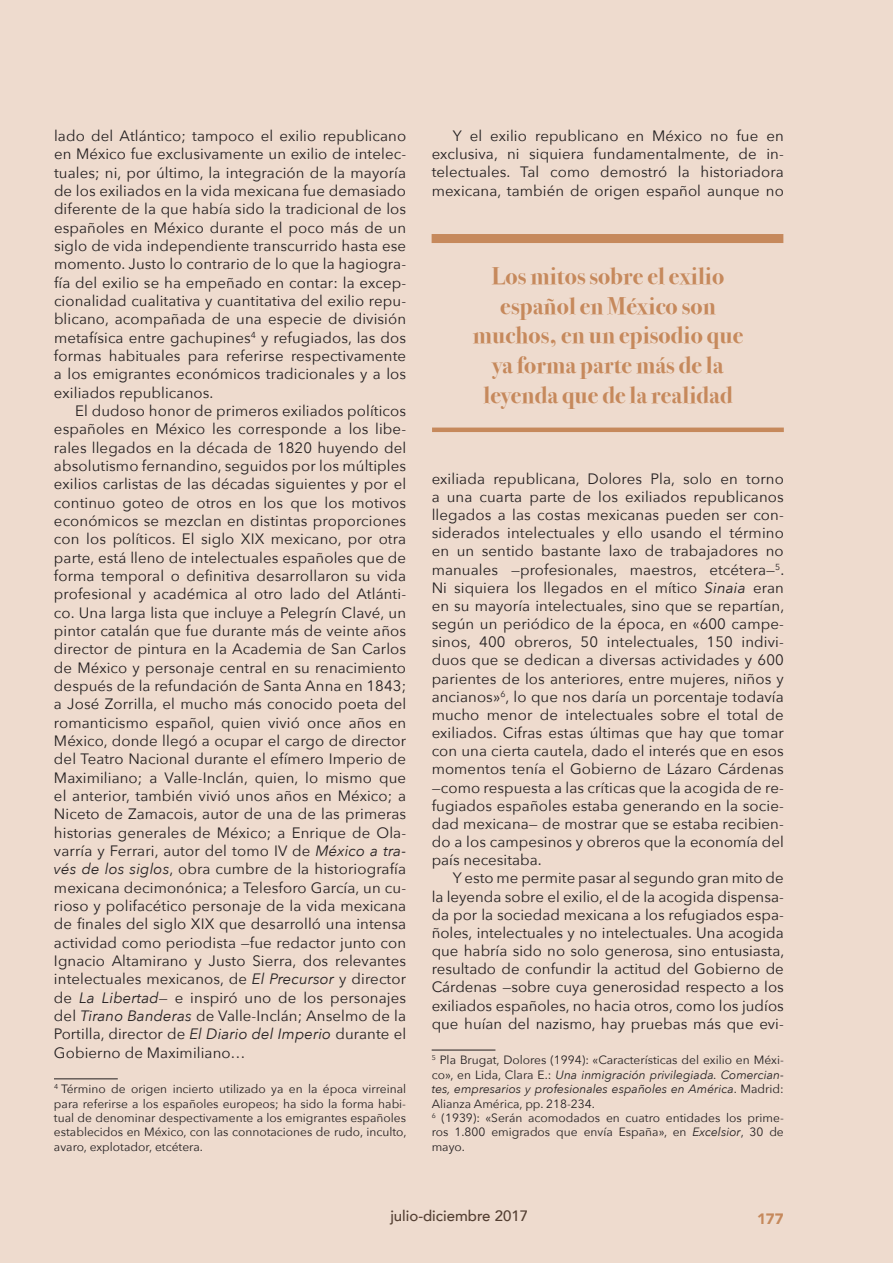
<style>
.page{position:relative;width:893px;height:1263px;background:#eedbce}
.page>*{position:absolute;margin:0;border:0;box-sizing:border-box;transform-origin:0 0}
.t1{font:700 24px/29.5px "Bodoni Svty Two ITCTT";letter-spacing:.005em;color:#c6895c;text-align:center}
.t2{font:15px/18.3px "Avenir Next";letter-spacing:.005em;color:#231f20;text-align:justify}
.t3{font:500 15px "Avenir";color:#231f20}
.t4{font:900 15px "Avenir";color:#c6895c}
.Nota_al_pie{font:12px/14.4px "Avenir Next";color:#231f20;text-align:justify}
.s1{font-style:italic}
</style>
<div class="page">
<hr style="left:54px;top:1078px;width:64px;height:1px;background:#231f20">
<hr style="left:432px;top:1050px;width:63px;height:1px;background:#231f20">
<div style="left:432px;top:234px;width:351px;height:9px;background:#c6895c"></div>
<hr style="left:432px;top:428px;width:352px;height:4px;background:#c6895c">
<p class="t2" style="left:54px;top:126px;width:354px">lado del Atlántico; tampoco el exilio republicano en México fue exclusivamente un exilio de intelec&shy;tuales; ni, por último, la integración de la mayoría de los exiliados en la vida mexicana fue demasiado diferente de la que había sido la tradicional de los españoles en México durante el poco más de un siglo de vida independiente transcurrido hasta ese momento. Justo lo contrario de lo que la hagiogra&shy;fía del exilio se ha empeñado en contar: la excep&shy;cionalidad cualitativa y cuantitativa del exilio repu&shy;blicano, acompañada de una especie de división metafísica entre gachupines<sup>4</sup> y refugiados, las dos formas habituales para referirse respectivamente a los emigrantes económicos tradicionales y a los exiliados republicanos.</p>
<p class="t2" style="left:54px;top:401px;width:354px;text-indent:21px">El dudoso honor de primeros exiliados políticos españoles en México les corresponde a los libe&shy;rales llegados en la década de 1820 huyendo del absolutismo fernandino, seguidos por los múltiples exilios carlistas de las décadas siguientes y por el continuo goteo de otros en los que los motivos económicos se mezclan en distintas proporciones con los políticos. El siglo XIX mexicano, por otra parte, está lleno de intelectuales españoles que de forma temporal o definitiva desarrollaron su vida profesional y académica al otro lado del Atlánti&shy;co. Una larga lista que incluye a Pelegrín Clavé, un pintor catalán que fue durante más de veinte años director de pintura en la Academia de San Carlos de México y personaje central en su renacimiento después de la refundación de Santa Anna en 1843; a José Zorrilla, el mucho más conocido poeta del romanticismo español, quien vivió once años en México, donde llegó a ocupar el cargo de director del Teatro Nacional durante el efímero Imperio de Maximiliano; a Valle-Inclán, quien, lo mismo que el anterior, también vivió unos años en México; a Niceto de Zamacois, autor de una de las primeras historias generales de México; a Enrique de Ola&shy;varría y Ferrari, autor del tomo IV de <span class="s1">México a tra&shy;vés de los siglos</span>, obra cumbre de la historiografía mexicana decimonónica; a Telesforo García, un cu&shy;rioso y polifacético personaje de la vida mexicana de finales del siglo XIX que desarrolló una intensa actividad como periodista —fue redactor junto con Ignacio Altamirano y Justo Sierra, dos relevantes intelectuales mexicanos, de <span class="s1">El Precursor</span> y director de <span class="s1">La Libertad</span>— e inspiró uno de los personajes del <span class="s1">Tirano Banderas</span> de Valle-Inclán; Anselmo de la Portilla, director de <span class="s1">El Diario del Imperio</span> durante el Gobierno de Maximiliano…</p>
<p class="Nota_al_pie" style="left:54px;top:1081px;width:354px"><sup>4</sup> Término de origen incierto utilizado ya en la época virreinal para referirse a los españoles europeos; ha sido la forma habi&shy;tual de denominar despectivamente a los emigrantes españoles establecidos en México, con las connotaciones de rudo, inculto, avaro, explotador, etcétera.</p>
<p class="t2" style="left:432px;top:126px;width:354px;text-indent:21px">Y el exilio republicano en México no fue en exclusiva, ni siquiera fundamentalmente, de in&shy;telectuales. Tal como demostró la historiadora mexicana, también de origen español aunque no</p>
<p class="t1" style="left:492px;top:260px;width:234px">Los mitos sobre el exilio</p>
<p class="t1" style="left:500px;top:289px;width:217px">español en México son</p>
<p class="t1" style="left:473px;top:319px;width:272px">muchos, en un episodio que ya forma parte más de la</p>
<p class="t1" style="left:483px;top:378px;width:251px">leyenda que de la realidad</p>
<p class="t2" style="left:432px;top:469px;width:354px">exiliada republicana, Dolores Pla, solo en torno a una cuarta parte de los exiliados republicanos llegados a las costas mexicanas pueden ser con&shy;siderados intelectuales y ello usando el término en un sentido bastante laxo de trabajadores no manuales —profesionales, maestros, etcétera—<sup>5</sup>.<br>Ni siquiera los llegados en el mítico <span class="s1">Sinaia</span> eran en su mayoría intelectuales, sino que se repartían, según un periódico de la época, en «600 campe&shy;sinos, 400 obreros, 50 intelectuales, 150 indivi&shy;duos que se dedican a diversas actividades y 600 parientes de los anteriores, entre mujeres, niños y ancianos»<sup>6</sup>, lo que nos daría un porcentaje todavía mucho menor de intelectuales sobre el total de exiliados. Cifras estas últimas que hay que tomar con una cierta cautela, dado el interés que en esos momentos tenía el Gobierno de Lázaro Cárdenas —como respuesta a las críticas que la acogida de re&shy;fugiados españoles estaba generando en la socie&shy;dad mexicana— de mostrar que se estaba recibien&shy;do a los campesinos y obreros que la economía del país necesitaba.</p>
<p class="t2" style="left:432px;top:868px;width:354px;text-indent:21px">Y esto me permite pasar al segundo gran mito de la leyenda sobre el exilio, el de la acogida dispensa&shy;da por la sociedad mexicana a los refugiados espa&shy;ñoles, intelectuales y no intelectuales. Una acogida que habría sido no solo generosa, sino entusiasta, resultado de confundir la actitud del Gobierno de Cárdenas —sobre cuya generosidad respecto a los exiliados españoles, no hacia otros, como los judíos que huían del nazismo, hay pruebas más que evi-</p>
<p class="Nota_al_pie" style="left:432px;top:1052px;width:354px"><sup>5</sup> Pla Brugat, Dolores (1994): «Características del exilio en Méxi&shy;co», en Lida, Clara E.: <span class="s1">Una inmigración privilegiada. Comercian&shy;tes, empresarios y profesionales españoles en América</span>. Madrid:<br>Alianza América, pp. 218-234.</p>
<p class="Nota_al_pie" style="left:432px;top:1110px;width:354px"><sup>6</sup> (1939): «Serán acomodados en cuatro entidades los prime&shy;ros 1.800 emigrados que envía España», en <span class="s1">Excelsior</span>, 30 de mayo.</p>
<p class="t3" style="left:390px;top:1203px;width:139px">julio-diciembre 2017</p>
<p class="t4" style="left:757px;top:1206px;width:28px">177</p>
</div>
